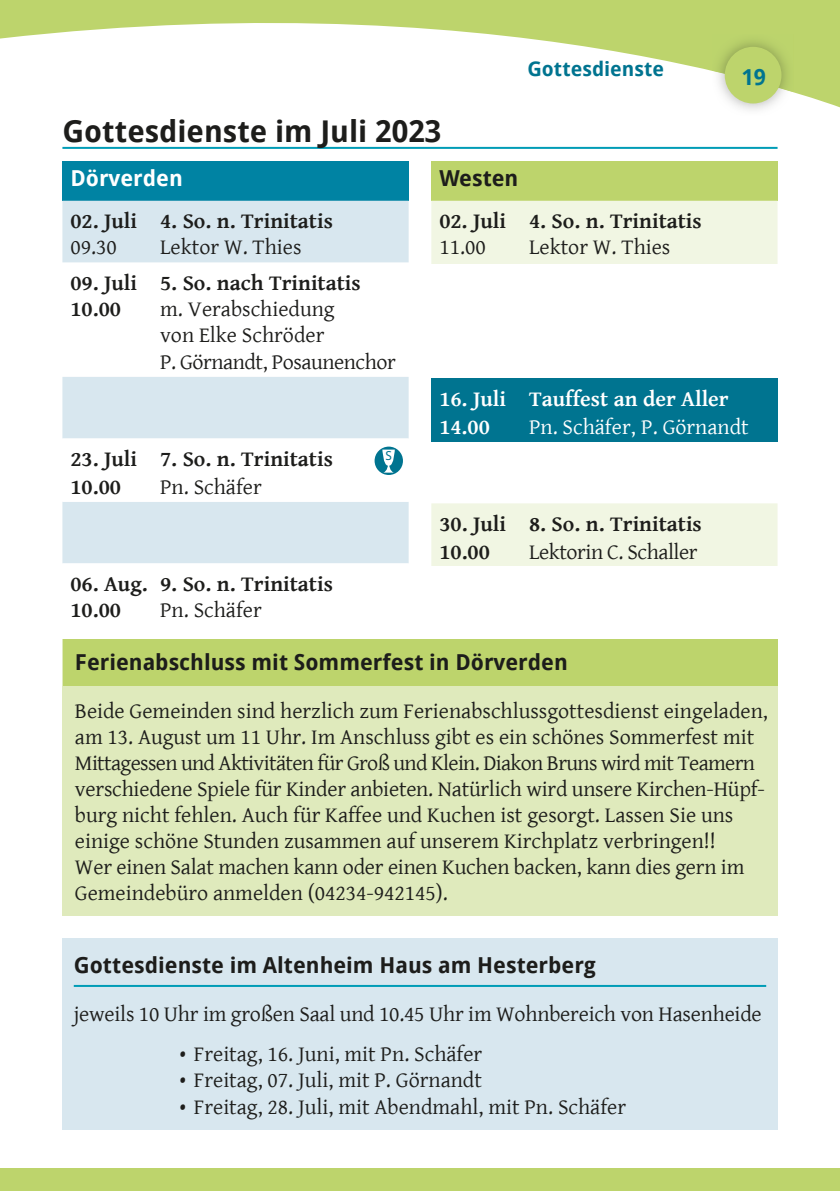
<style>
.page{position:relative;width:840px;height:1191px;background:#fff}
.page>*{position:absolute;margin:0;border:0;box-sizing:border-box;transform-origin:0 0}
.t1{font:700 30px "Droid Sans";color:#1d1d1b}
.t2{font:22px/26px "Gentium Basic";color:#1d1d1b}
.t3{font:700 22px/26.4px "Gentium Basic";color:#1d1d1b}
.t4{font:700 22px "Droid Sans";color:#1d1d1b}
.t5{font:700 22px/28px "Gentium Basic";color:#fff}
.t6{font:22px "Gentium Basic";color:#fff}
.t7{font:22px "Gentium Basic";letter-spacing:-.02em;color:#1d1d1b}
.t8{font:700 22px "Droid Sans";color:#fff}
.t9{font:700 22px "Droid Sans";color:#007490}
.t10{font:700 20px "Droid Sans";color:#007490}
.t11{font:12.4px "Droid Sans";color:#007490}
</style>
<div class="page">
<svg style="left:0;top:0;width:839px;height:107px"></svg>
<div style="left:0;top:1168px;width:839px;height:23px;background:#bdd46c"></div>
<div style="left:62px;top:162px;width:346px;height:39px;background:#0083a3"></div>
<svg style="left:62px;top:201px;width:346px;height:237px;fill:#d8e7ef"></svg>
<svg style="left:62px;top:438px;width:346px;height:125px;fill:#d8e7ef"></svg>
<img style="left:711px;top:92px;width:82px;height:18px">
<img style="left:711px;top:34px;width:82px;height:58px">
<div style="left:724px;top:47px;width:57px;height:56px;background:#bdd46c;border-radius:50%"></div>
<hr style="left:62px;top:147px;width:715px;height:2px;background:#009cb6">
<div style="left:431px;top:162px;width:346px;height:39px;background:#bdd46c"></div>
<svg style="left:431px;top:201px;width:346px;height:365px;fill:#f1f6e3"></svg>
<div style="left:431px;top:264px;width:346px;height:114px;background:#fff"></div>
<div style="left:431px;top:378px;width:346px;height:64px;background:#007490"></div>
<div style="left:62px;top:938px;width:715px;height:191px;background:#d8e7ef"></div>
<hr style="left:74px;top:985px;width:691px;height:2px;background:#009cb6">
<div style="left:62px;top:639px;width:715px;height:277px;background:#dfeabc"></div>
<div style="left:63px;top:639px;width:714px;height:47px;background:#bdd46c"></div>
<img style="left:370px;top:442px;width:38px;height:41px">
<svg style="left:374px;top:446px;width:29px;height:29px"></svg>
<svg style="left:382px;top:449px;width:12px;height:23px"></svg>
<h1 class="t1" style="left:62px;top:110px;width:380px">Gottesdienste im Juli 2023</h1>
<p class="t10" style="left:527px;top:55px;width:138px">Gottesdienste</p>
<p class="t9" style="left:741px;top:61px;width:26px">19</p>
<p class="t8" style="left:70px;top:163px;width:114px">Dörverden</p>
<p class="t3" style="left:70px;top:207px;width:264px">02. Juli 4. So. n. Trinitatis</p>
<p class="t2" style="left:70px;top:234px;width:48px">09.30</p>
<p class="t2" style="left:160px;top:234px;width:143px">Lektor W. Thies</p>
<p class="t3" style="left:70px;top:268px;width:292px">09. Juli 5. So. nach Trinitatis<br>10.00</p>
<p class="t2" style="left:160px;top:295px;width:237px">m. Verabschiedung<br>von Elke Schröder<br>P. Görnandt, Posaunenchor</p>
<p class="t3" style="left:70px;top:444px;width:264px;line-height:28px">23. Juli 7. So. n. Trinitatis<br>10.00</p>
<p class="t2" style="left:160px;top:473px;width:103px">Pn. Schäfer</p>
<p class="t3" style="left:70px;top:569px;width:264px">06. Aug. 9. So. n. Trinitatis<br>10.00</p>
<p class="t2" style="left:160px;top:596px;width:103px">Pn. Schäfer</p>
<p class="t11" style="left:385px;top:447px;width:8px">S</p>
<p class="t4" style="left:439px;top:163px;width:80px">Westen</p>
<p class="t3" style="left:439px;top:207px;width:264px">02. Juli 4. So. n. Trinitatis</p>
<p class="t2" style="left:439px;top:234px;width:48px">11.00</p>
<p class="t2" style="left:528px;top:234px;width:143px">Lektor W. Thies</p>
<p class="t5" style="left:439px;top:384px;width:291px">16. Juli Tauffest an der Aller<br>14.00</p>
<p class="t6" style="left:528px;top:410px;width:221px">Pn. Schäfer, P. Görnandt</p>
<p class="t3" style="left:439px;top:509px;width:264px;line-height:28px">30. Juli 8. So. n. Trinitatis<br>10.00</p>
<p class="t7" style="left:528px;top:535px;width:170px">Lektorin C. Schaller</p>
<p class="t4" style="left:75px;top:647px;width:494px">Ferienabschluss mit Sommerfest in Dörverden</p>
<p class="t2" style="left:75px;top:697px;width:694px">Beide Gemeinden sind herzlich zum Ferienabschlussgottesdienst eingeladen, am 13. August um 11 Uhr. Im Anschluss gibt es ein schönes Sommerfest mit Mittagessen und Aktivitäten für Groß und Klein. Diakon Bruns wird mit Teamern verschiedene Spiele für Kinder anbieten. Natürlich wird unsere Kirchen-Hüpf&shy;burg nicht fehlen. Auch für Kaffee und Kuchen ist gesorgt. Lassen Sie uns einige schöne Stunden zusammen auf unserem Kirchplatz verbringen!!<br>Wer einen Salat machen kann oder einen Kuchen backen, kann dies gern im Gemeindebüro anmelden (04234-942145).</p>
<p class="t4" style="left:74px;top:949px;width:523px">Gottesdienste im Altenheim Haus am Hesterberg</p>
<p class="t2" style="left:74px;top:1000px;width:689px">jeweils 10 Uhr im großen Saal und 10.45 Uhr im Wohnbereich von Hasenheide</p>
<p class="t2" style="left:180px;top:1040px;width:304px">• Freitag, 16. Juni, mit Pn. Schäfer</p>
<p class="t2" style="left:180px;top:1066px;width:303px">• Freitag, 07. Juli, mit P. Görnandt</p>
<p class="t2" style="left:180px;top:1093px;width:447px">• Freitag, 28. Juli, mit Abendmahl, mit Pn. Schäfer</p>
</div>
